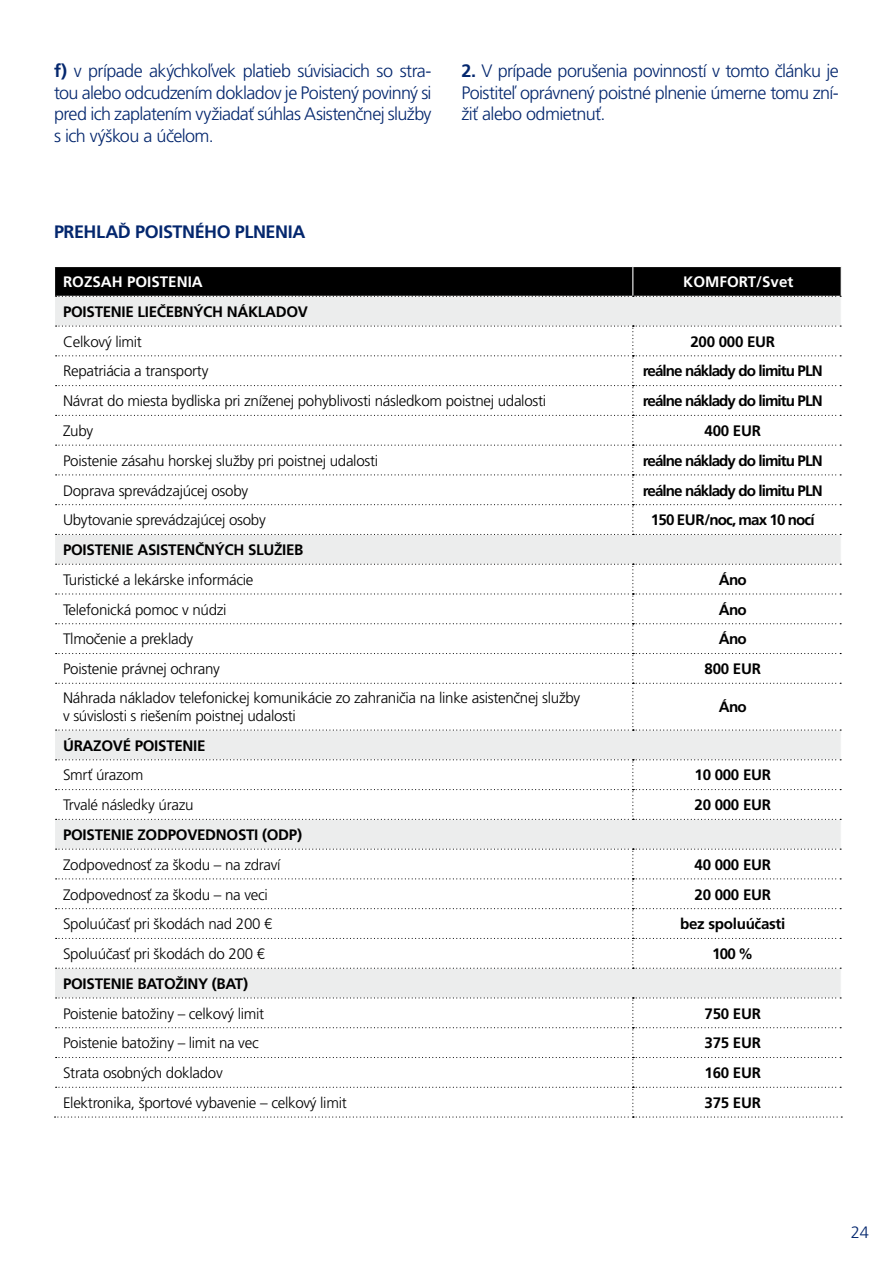
<style>
.page{position:relative;width:893px;height:1263px;background:#fff}
.page>*{position:absolute;margin:0;border:0;box-sizing:border-box;transform-origin:0 0}
.t1{font:300 18px/21.6px "Frutiger CE";letter-spacing:-.035em;color:#04276e;text-align:justify}
.t2{font:700 18px "Frutiger CE";letter-spacing:-.025em;color:#04276e}
.t3{font:300 16.5px "Frutiger CE";color:#04276e}
.t4{font:300 15.15px/18.1px "Frutiger CE";letter-spacing:-.02em;color:#000}
.t5{font:700 15.15px "Frutiger CE";letter-spacing:-.02em;color:#000}
.t6{font:700 15.15px "Frutiger CE";letter-spacing:-.06em;color:#000}
.t7{font:700 15.15px "Frutiger CE";color:#fff}
.s1{font-weight:700}
</style>
<div class="page">
<div style="left:55px;top:297px;width:786px;height:28px;background:#eceded"></div>
<div style="left:55px;top:535px;width:786px;height:462px;background:#eceded"></div>
<svg style="left:55px;top:267px;width:787px;height:30px;background:#090909"></svg>
<svg style="left:55px;top:325px;width:787px;height:210px"></svg>
<svg style="left:55px;top:564px;width:787px;height:167px"></svg>
<svg style="left:55px;top:759px;width:787px;height:61px"></svg>
<svg style="left:55px;top:848px;width:787px;height:121px"></svg>
<svg style="left:54px;top:997px;width:788px;height:120px"></svg>
<p class="t1" style="left:54px;top:60px;width:379px"><span class="s1">f)</span> v prípade akýchkoľvek platieb súvisiacich so stra&shy;tou alebo odcudzením dokladov je Poistený povinný si pred ich zaplatením vyžiadať súhlas Asistenčnej služby s ich výškou a účelom.</p>
<p class="t1" style="left:461px;top:60px;width:379px"><span class="s1">2.</span> V prípade porušenia povinností v tomto článku je Poistiteľ oprávnený poistné plnenie úmerne tomu zní&shy;žiť alebo odmietnuť.</p>
<p class="t2" style="left:54px;top:222px;width:253px">PREHLAĎ POISTNÉHO PLNENIA</p>
<p class="t7" style="left:63px;top:273px;width:141px">ROZSAH POISTENIA</p>
<p class="t7" style="left:683px;top:273px;width:112px">KOMFORT/Svet</p>
<p class="t5" style="left:63px;top:303px;width:246px">POISTENIE LIEČEBNÝCH NÁKLADOV</p>
<p class="t4" style="left:63px;top:332px;width:80px">Celkový limit</p>
<p class="t5" style="left:690px;top:333px;width:86px">200 000 EUR</p>
<p class="t4" style="left:63px;top:362px;width:147px">Repatriácia a transporty</p>
<p class="t6" style="left:643px;top:362px;width:181px">reálne náklady do limitu PLN</p>
<p class="t4" style="left:63px;top:392px;width:485px">Návrat do miesta bydliska pri zníženej pohyblivosti následkom poistnej udalosti</p>
<p class="t6" style="left:643px;top:392px;width:181px">reálne náklady do limitu PLN</p>
<p class="t4" style="left:63px;top:422px;width:32px">Zuby</p>
<p class="t5" style="left:705px;top:422px;width:58px">400 EUR</p>
<p class="t4" style="left:63px;top:451px;width:317px">Poistenie zásahu horskej služby pri poistnej udalosti</p>
<p class="t6" style="left:643px;top:452px;width:181px">reálne náklady do limitu PLN</p>
<p class="t4" style="left:63px;top:481px;width:187px">Doprava sprevádzajúcej osoby</p>
<p class="t6" style="left:643px;top:482px;width:181px">reálne náklady do limitu PLN</p>
<p class="t4" style="left:63px;top:511px;width:204px">Ubytovanie sprevádzajúcej osoby</p>
<p class="t6" style="left:651px;top:511px;width:165px">150 EUR/noc, max 10 nocí</p>
<p class="t5" style="left:63px;top:541px;width:242px">POISTENIE ASISTENČNÝCH SLUŽIEB</p>
<p class="t4" style="left:63px;top:570px;width:192px">Turistické a lekárske informácie</p>
<p class="t5" style="left:719px;top:571px;width:29px">Áno</p>
<p class="t4" style="left:63px;top:600px;width:165px">Telefonická pomoc v núdzi</p>
<p class="t5" style="left:719px;top:601px;width:29px">Áno</p>
<p class="t4" style="left:63px;top:630px;width:132px">Tlmočenie a preklady</p>
<p class="t5" style="left:719px;top:630px;width:29px">Áno</p>
<p class="t4" style="left:63px;top:660px;width:158px">Poistenie právnej ochrany</p>
<p class="t5" style="left:705px;top:660px;width:58px">800 EUR</p>
<p class="t4" style="left:63px;top:689px;width:519px">Náhrada nákladov telefonickej komunikácie zo zahraničia na linke asistenčnej služby v súvislosti s riešením poistnej udalosti</p>
<p class="t5" style="left:719px;top:698px;width:29px">Áno</p>
<p class="t5" style="left:63px;top:737px;width:144px">ÚRAZOVÉ POISTENIE</p>
<p class="t4" style="left:63px;top:766px;width:82px">Smrť úrazom</p>
<p class="t5" style="left:695px;top:766px;width:78px">10 000 EUR</p>
<p class="t4" style="left:63px;top:796px;width:132px">Trvalé následky úrazu</p>
<p class="t5" style="left:695px;top:796px;width:78px">20 000 EUR</p>
<p class="t5" style="left:63px;top:826px;width:241px">POISTENIE ZODPOVEDNOSTI (ODP)</p>
<p class="t4" style="left:63px;top:855px;width:219px">Zodpovednosť za škodu – na zdraví</p>
<p class="t5" style="left:695px;top:856px;width:78px">40 000 EUR</p>
<p class="t4" style="left:63px;top:885px;width:206px">Zodpovednosť za škodu – na veci</p>
<p class="t5" style="left:695px;top:885px;width:78px">20 000 EUR</p>
<p class="t4" style="left:63px;top:915px;width:211px">Spoluúčasť pri škodách nad 200 €</p>
<p class="t5" style="left:680px;top:915px;width:107px">bez spoluúčasti</p>
<p class="t4" style="left:63px;top:945px;width:204px">Spoluúčasť pri škodách do 200 €</p>
<p class="t5" style="left:712px;top:945px;width:42px">100 %</p>
<p class="t5" style="left:63px;top:975px;width:187px">POISTENIE BATOŽINY (BAT)</p>
<p class="t4" style="left:63px;top:1004px;width:203px">Poistenie batožiny – celkový limit</p>
<p class="t5" style="left:705px;top:1005px;width:58px">750 EUR</p>
<p class="t4" style="left:63px;top:1034px;width:197px">Poistenie batožiny – limit na vec</p>
<p class="t5" style="left:705px;top:1034px;width:58px">375 EUR</p>
<p class="t4" style="left:63px;top:1064px;width:161px">Strata osobných dokladov</p>
<p class="t5" style="left:705px;top:1064px;width:58px">160 EUR</p>
<p class="t4" style="left:63px;top:1093px;width:285px">Elektronika, športové vybavenie – celkový limit</p>
<p class="t5" style="left:705px;top:1094px;width:58px">375 EUR</p>
<p class="t3" style="left:851px;top:1222px;width:20px">24</p>
</div>
